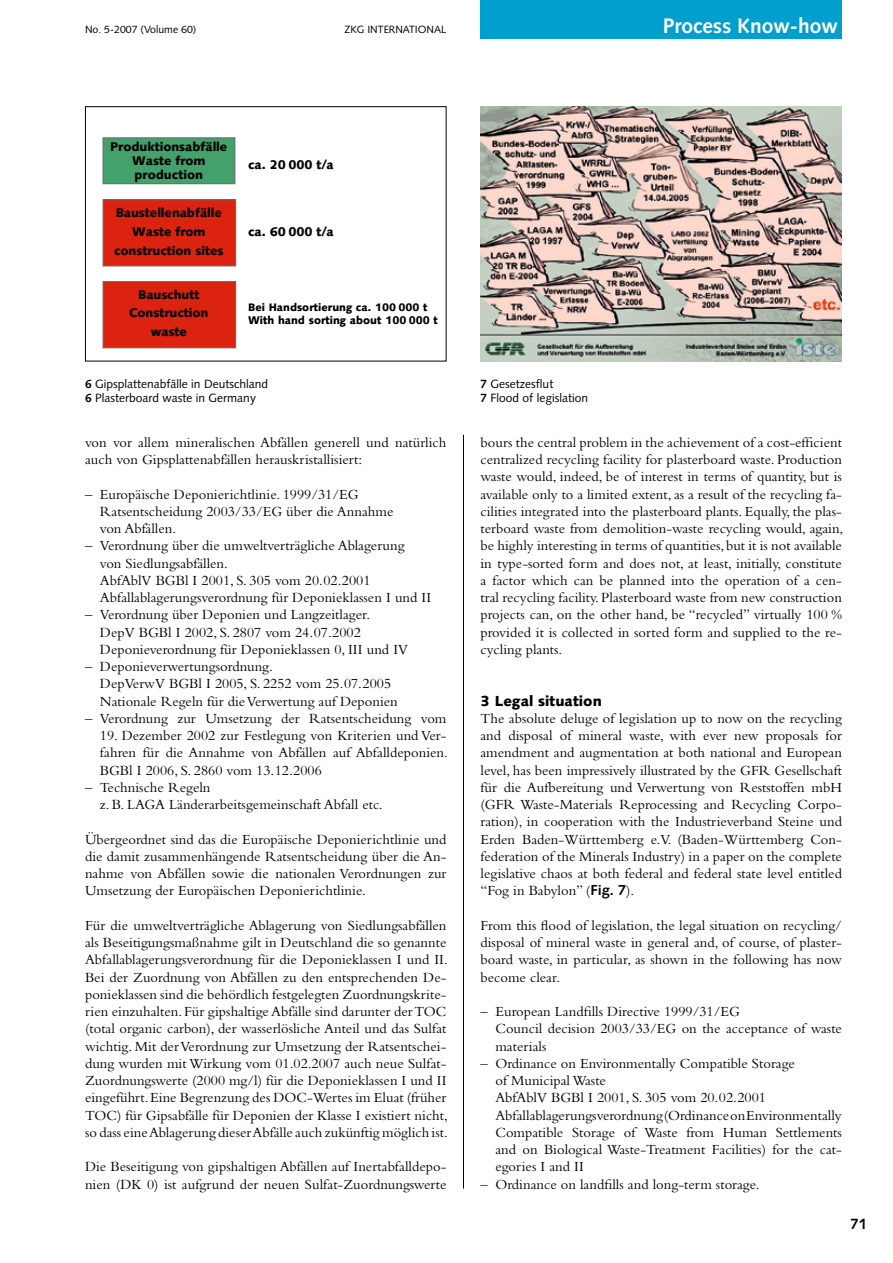
<style>
.page{position:relative;width:893px;height:1263px;background:#fff}
.page>*{position:absolute;margin:0;border:0;box-sizing:border-box;transform-origin:0 0}
.t1{font:700 21px "Syntax";color:#fff}
.t2{font:700 15px "Syntax";color:#000}
.t3{font:14.55px/17.2px "Bembo";color:#000}
.t4{font:900 14.55px "Syntax";color:#000}
.t5{font:900 12.6px/18.8px "Syntax";letter-spacing:-.005em;color:#000;text-align:center}
.t6{font:12px/14.4px "Syntax";color:#000}
.t7{font:900 11.1px "Syntax";color:#000}
.t8{font:900 10.8px "Syntax";color:#000}
.t9{font:10.5px "Syntax";color:#000}
.s1{font-weight:700}
.s2{font-family:"Syntax";font-weight:700}
</style>
<div class="page">
<div style="left:480px;top:0;width:362px;height:38px;background:#009fce"></div>
<div style="left:103px;top:200px;width:133px;height:66px;background:#dc2310"></div>
<div style="left:103px;top:199px;width:133px;height:67px;border:1px solid #6d6e6f"></div>
<div style="left:103px;top:281px;width:133px;height:67px;background:#dc2310"></div>
<div style="left:103px;top:281px;width:133px;height:67px;border:1px solid #6d6e6f"></div>
<div style="left:103px;top:138px;width:132px;height:46px;background:#43a26c"></div>
<div style="left:103px;top:137px;width:132px;height:47px;border:1px solid #6d6e6f"></div>
<div style="left:85px;top:106px;width:361px;height:255px;border:1px solid #000"></div>
<img style="left:480px;top:106px;width:362px;height:255px">
<hr style="left:463px;top:435px;width:1px;height:753px;background:#000">
<p class="t9" style="left:85px;top:23px;width:113px">No. 5-2007 (Volume 60)</p>
<p class="t9" style="left:345px;top:23px;width:103px">ZKG INTERNATIONAL</p>
<h1 class="t1" style="left:663px;top:14px;width:176px">Process Know-how</h1>
<p class="t5" style="left:110px;top:140px;width:119px;line-height:14.1px">Produktionsabfälle<br>Waste from production</p>
<p class="t5" style="left:114px;top:204px;width:111px">Baustellenabfälle<br>Waste from construction sites</p>
<p class="t5" style="left:129px;top:285px;width:81px">Bauschutt<br>Construction waste</p>
<p class="t5" style="left:248px;top:156px;width:87px">ca. 20 000 t/a</p>
<p class="t5" style="left:248px;top:223px;width:87px">ca. 60 000 t/a</p>
<p class="t8" style="left:248px;top:301px;width:181px">Bei Handsortierung ca. 100 000 t</p>
<p class="t7" style="left:248px;top:314px;width:191px">With hand sorting about 100 000 t</p>
<p class="t6" style="left:85px;top:376px;width:185px"><span class="s1">6</span> Gipsplattenabfälle in Deutschland<br><span class="s1">6</span> Plasterboard waste in Germany</p>
<p class="t6" style="left:480px;top:376px;width:109px"><span class="s1">7</span> Gesetzesflut<br><span class="s1">7</span> Flood of legislation</p>
<p class="t3" style="left:85px;top:433px;width:363px">von vor allem mineralischen Abfällen generell und natürlich auch von Gipsplattenabfällen herauskristallisiert:</p>
<p class="t3" style="left:100px;top:485px;width:295px;text-indent:-15px">– Europäische Deponierichtlinie. 1999/31/EG<br>Ratsentscheidung 2003/33/EG über die Annahme von Abfällen.</p>
<p class="t3" style="left:100px;top:537px;width:333px;text-indent:-15px">– Verordnung über die umweltverträgliche Ablagerung<br>von Siedlungsabfällen.<br>AbfAblV BGBl I 2001, S. 305 vom 20.02.2001<br>Abfallablagerungsverordnung für Deponieklassen I und II</p>
<p class="t3" style="left:100px;top:606px;width:310px;text-indent:-15px">– Verordnung über Deponien und Langzeitlager.<br>DepV BGBl I 2002, S. 2807 vom 24.07.2002<br>Deponieverordnung für Deponieklassen 0, III und IV</p>
<p class="t3" style="left:100px;top:658px;width:299px;text-indent:-15px">– Deponieverwertungsordnung.<br>DepVerwV BGBl I 2005, S. 2252 vom 25.07.2005<br>Nationale Regeln für die Verwertung auf Deponien</p>
<p class="t3" style="left:85px;top:709px;width:363px">– Verordnung zur Umsetzung der Ratsentscheidung vom</p>
<p class="t3" style="left:100px;top:727px;width:349px;text-align:justify">19. Dezember 2002 zur Festlegung von Kriterien und Ver&shy;fahren für die Annahme von Abfällen auf Abfalldeponien.<br>BGBl I 2006, S. 2860 vom 13.12.2006</p>
<p class="t3" style="left:100px;top:778px;width:284px;text-indent:-15px">– Technische Regeln<br>z. B. LAGA Länderarbeitsgemeinschaft Abfall etc.</p>
<p class="t3" style="left:85px;top:830px;width:363px;text-align:justify">Übergeordnet sind das die Europäische Deponierichtlinie und die damit zusammenhängende Ratsentscheidung über die An&shy;nahme von Abfällen sowie die nationalen Verordnungen zur Umsetzung der Europäischen Deponierichtlinie.</p>
<p class="t3" style="left:85px;top:916px;width:364px">Für die umweltverträgliche Ablagerung von Siedlungsabfällen als Beseitigungsmaßnahme gilt in Deutschland die so genannte Abfallablagerungsverordnung für die Deponieklassen I und II.<br>Bei der Zuordnung von Abfällen zu den entsprechenden De&shy;ponieklassen sind die behördlich festgelegten Zuordnungskrite&shy;rien einzuhalten. Für gipshaltige Abfälle sind darunter der TOC (total organic carbon), der wasserlösliche Anteil und das Sulfat wichtig. Mit der Verordnung zur Umsetzung der Ratsentschei&shy;dung wurden mit Wirkung vom 01.02.2007 auch neue Sulfat-Zuordnungswerte (2000 mg/l) für die Deponieklassen I und II eingeführt. Eine Begrenzung des DOC-Wertes im Eluat (früher TOC) für Gipsabfälle für Deponien der Klasse I existiert nicht, so dass eine Ablagerung dieser Abfälle auch zukünftig möglich ist.</p>
<p class="t3" style="left:85px;top:1158px;width:363px">Die Beseitigung von gipshaltigen Abfällen auf Inertabfalldepo&shy;nien (DK 0) ist aufgrund der neuen Sulfat-Zuordnungswerte</p>
<p class="t3" style="left:480px;top:433px;width:364px;text-align:justify">bours the central problem in the achievement of a cost‑efficient centralized recycling facility for plasterboard waste. Production waste would, indeed, be of interest in terms of quantity, but is available only to a limited extent, as a result of the recycling fa&shy;cilities integrated into the plasterboard plants. Equally, the plas&shy;terboard waste from demolition‑waste recycling would, again, be highly interesting in terms of quantities, but it is not available in type‑sorted form and does not, at least, initially, constitute a factor which can be planned into the operation of a cen&shy;tral recycling facility. Plasterboard waste from new construction projects can, on the other hand, be “recycled” virtually 100 % provided it is collected in sorted form and supplied to the re&shy;cycling plants.</p>
<p class="t4" style="left:480px;top:692px;width:123px">3 Legal situation</p>
<p class="t3" style="left:480px;top:709px;width:363px;text-align:justify">The absolute deluge of legislation up to now on the recycling and disposal of mineral waste, with ever new proposals for amendment and augmentation at both national and European level, has been impressively illustrated by the GFR Gesellschaft für die Aufbereitung und Verwertung von Reststoffen mbH (GFR Waste‑Materials Reprocessing and Recycling Corpo&shy;ration), in cooperation with the Industrieverband Steine und Erden Baden‑Württemberg e.V. (Baden‑Württemberg Con&shy;federation of the Minerals Industry) in a paper on the complete legislative chaos at both federal and federal state level entitled “Fog in Babylon” (<span class="s2">Fig. 7</span>).</p>
<p class="t3" style="left:480px;top:916px;width:363px;text-align:justify">From this flood of legislation, the legal situation on recycling/ disposal of mineral waste in general and, of course, of plaster&shy;board waste, in particular, as shown in the following has now become clear.</p>
<p class="t3" style="left:495px;top:1003px;width:348px;text-indent:-15px">– European Landfills Directive 1999/31/EG<br>Council decision 2003/33/EG on the acceptance of waste materials</p>
<p class="t3" style="left:495px;top:1054px;width:348px;text-indent:-15px">– Ordinance on Environmentally Compatible Storage<br>of Municipal Waste<br>AbfAblV BGBl I 2001, S. 305 vom 20.02.2001<br>Abfallablagerungsverordnung (Ordinance on Environmentally Compatible Storage of Waste from Human Settlements and on Biological Waste‑Treatment Facilities) for the cat&shy;egories I and II</p>
<p class="t3" style="left:480px;top:1175px;width:281px">– Ordinance on landfills and long-term storage.</p>
<p class="t2" style="left:850px;top:1215px;width:18px">71</p>
</div>
